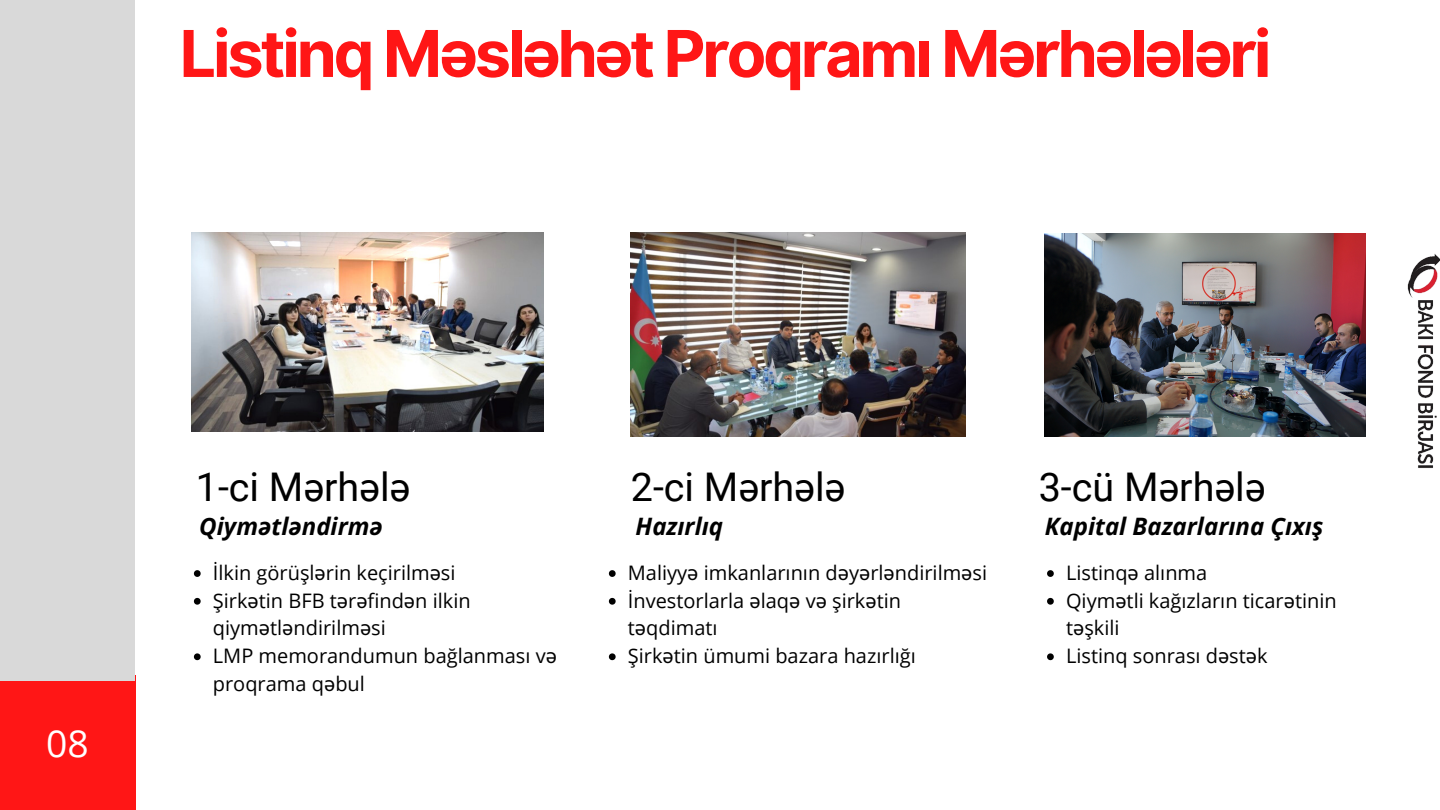
<style>
.page{position:relative;width:1440px;height:810px;background:#fff}
.page>*{position:absolute;margin:0;border:0;box-sizing:border-box;transform-origin:0 0}
.t1{font:700 64.6px "Inter";letter-spacing:-.05em;color:#ff1616}
.t2{font:39.5px "Roboto";color:#000}
.t3{font:37.3px "Open Sans";color:#fff}
.t4{font:italic 700 24px "Open Sans";color:#000}
.t5{font:20px/27.8px "Open Sans";color:#000}
.s1{font-family:"Noto Sans"}
</style>
<div class="page">
<div style="left:0;top:675px;width:135px;height:135px;background:#ff1616"></div>
<img style="left:191px;top:232px;width:352px;height:200px">
<img style="left:631px;top:232px;width:334px;height:204px">
<img style="left:1407px;top:253px;width:33px;height:215px">
<div style="left:0;top:0;width:135px;height:681px;background:#d9d9d9"></div>
<img style="left:1045px;top:234px;width:321px;height:202px">
<svg style="left:194px;top:570px;width:7px;height:7px"></svg>
<svg style="left:194px;top:598px;width:7px;height:7px"></svg>
<svg style="left:194px;top:653px;width:7px;height:7px"></svg>
<svg style="left:609px;top:570px;width:7px;height:7px"></svg>
<svg style="left:609px;top:598px;width:7px;height:7px"></svg>
<svg style="left:609px;top:653px;width:7px;height:7px"></svg>
<svg style="left:1047px;top:570px;width:7px;height:7px"></svg>
<svg style="left:1047px;top:598px;width:7px;height:7px"></svg>
<svg style="left:1047px;top:653px;width:7px;height:7px"></svg>
<p class="t1" style="left:180px;top:15px;width:1093px">Listinq Məsləhət Proqramı Mərhələləri</p>
<p class="t3" style="left:46px;top:717px;width:44px">08</p>
<p class="t2" style="left:196px;top:465px;width:216px">1-ci Mərhələ</p>
<p class="t2" style="left:631px;top:465px;width:216px">2-ci Mərhələ</p>
<p class="t4" style="left:199px;top:509px;width:185px">Qiym<span class="s1">ə</span>tl<span class="s1">ə</span>ndirm<span class="s1">ə</span></p>
<p class="t4" style="left:636px;top:509px;width:89px">Hazırlıq</p>
<p class="t5" style="left:213px;top:558px;width:244px">İlkin görüşl<span class="s1">ə</span>rin keçirilm<span class="s1">ə</span>si</p>
<p class="t5" style="left:213px;top:586px;width:259px">Şirk<span class="s1">ə</span>tin BFB t<span class="s1">ə</span>r<span class="s1">ə</span>find<span class="s1">ə</span>n ilkin qiym<span class="s1">ə</span>tl<span class="s1">ə</span>ndirilm<span class="s1">ə</span>si</p>
<p class="t5" style="left:213px;top:642px;width:346px">LMP memorandumun bağlanması v<span class="s1">ə </span>proqrama q<span class="s1">ə</span>bul</p>
<p class="t5" style="left:628px;top:558px;width:361px">Maliyy<span class="s1">ə</span> imkanlarının d<span class="s1">ə</span>y<span class="s1">ə</span>rl<span class="s1">ə</span>ndirilm<span class="s1">ə</span>si</p>
<p class="t5" style="left:628px;top:586px;width:275px">İnvestorlarla <span class="s1">ə</span>laq<span class="s1">ə</span> v<span class="s1">ə</span> şirk<span class="s1">ə</span>tin t<span class="s1">ə</span>qdimatı</p>
<p class="t5" style="left:628px;top:642px;width:289px">Şirk<span class="s1">ə</span>tin ümumi bazara hazırlığı</p>
<p class="t2" style="left:1039px;top:465px;width:228px">3-cü Mərhələ</p>
<p class="t4" style="left:1045px;top:509px;width:280px">Kapital Bazarlarına Çıxış</p>
<p class="t5" style="left:1066px;top:558px;width:143px">Listinq<span class="s1">ə</span> alınma</p>
<p class="t5" style="left:1066px;top:586px;width:272px">Qiym<span class="s1">ə</span>tli kağızların ticar<span class="s1">ə</span>tinin t<span class="s1">ə</span>şkili</p>
<p class="t5" style="left:1066px;top:642px;width:203px">Listinq sonrası d<span class="s1">ə</span>st<span class="s1">ə</span>k</p>
</div>
